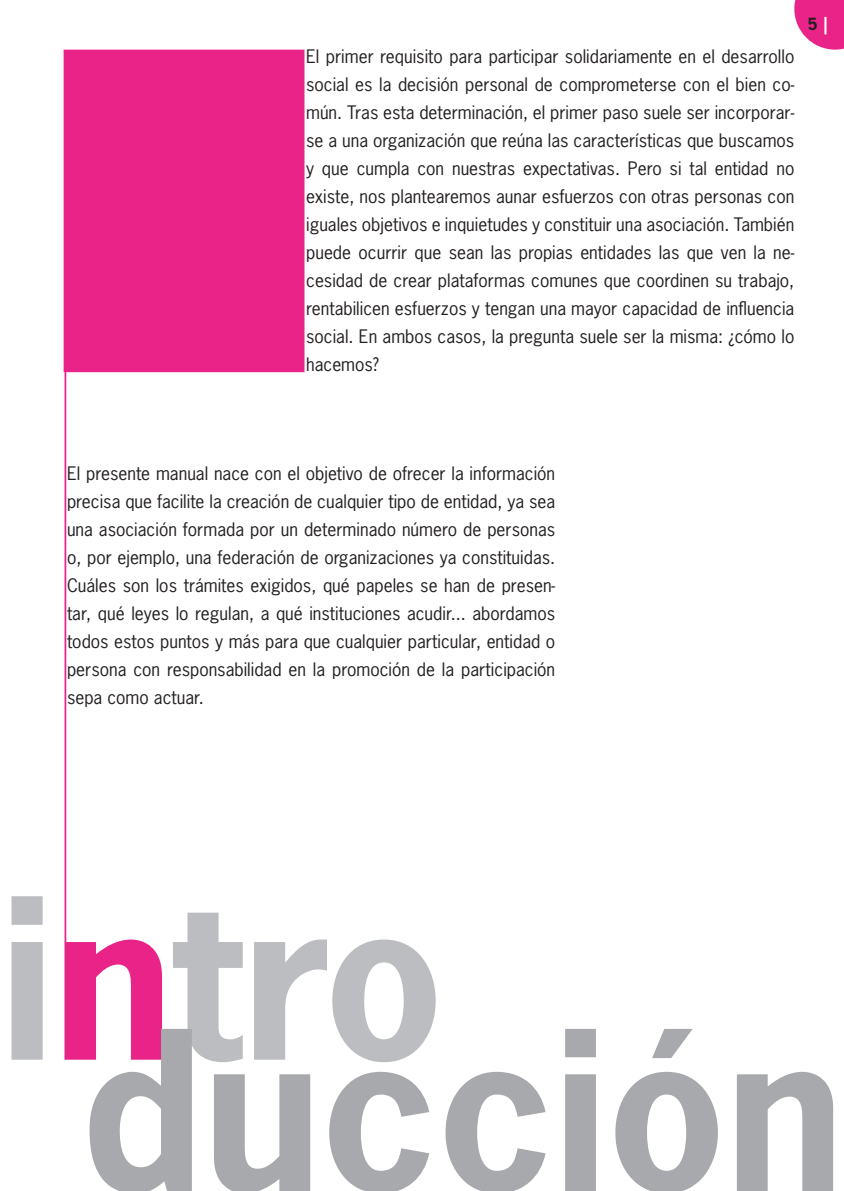
<style>
.page{position:relative;width:844px;height:1191px;background:#fff}
.page>*{position:absolute;margin:0;border:0;box-sizing:border-box;transform-origin:0 0}
.t1{font:700 210px "News Gothic Std";color:#bbbdc0}
.t2{font:700 208.25px "News Gothic Std";color:#a7a9ac}
.t3{font:17.5px/28px "News Gothic Std";color:#231f20;text-align:justify}
.t4{font:700 15.75px "News Gothic Std";color:#231f20}
.s1{font-size:17.5px;color:#fff}
.s2{color:#e92387}
</style>
<div class="page">
<svg style="left:794px;top:0;width:49px;height:50px;background:#ec469a"></svg>
<hr style="left:64px;top:51px;width:2px;height:1008px;background:#e92387">
<div style="left:64px;top:50px;width:239px;height:321px;background:#e92387"></div>
<div style="left:64px;top:50px;width:240px;height:322px;border:2px solid #e92387"></div>
<p class="t3" style="left:306px;top:44px;width:489px">El primer requisito para participar solidariamente en el desarrollo social es la decisión personal de comprometerse con el bien co&shy;mún. Tras esta determinación, el primer paso suele ser incorporar&shy;se a una organización que reúna las características que buscamos y que cumpla con nuestras expectativas. Pero si tal entidad no existe, nos plantearemos aunar esfuerzos con otras personas con iguales objetivos e inquietudes y constituir una asociación. También puede ocurrir que sean las propias entidades las que ven la ne&shy;cesidad de crear plataformas comunes que coordinen su trabajo, rentabilicen esfuerzos y tengan una mayor capacidad de influencia social. En ambos casos, la pregunta suele ser la misma: ¿cómo lo hacemos?</p>
<p class="t4" style="left:807px;top:17px;width:22px">5 <span class="s1">|</span></p>
<p class="t3" style="left:67px;top:461px;width:489px">El presente manual nace con el objetivo de ofrecer la información precisa que facilite la creación de cualquier tipo de entidad, ya sea una asociación formada por un determinado número de personas o, por ejemplo, una federación de organizaciones ya constituidas.<br>Cuáles son los trámites exigidos, qué papeles se han de presen&shy;tar, qué leyes lo regulan, a qué instituciones acudir... abordamos todos estos puntos y más para que cualquier particular, entidad o persona con responsabilidad en la promoción de la participación sepa como actuar.</p>
<h1 class="t1" style="left:0;top:885px;width:445px">i<span class="s2">n</span>tro</h1>
<h2 class="t2" style="left:81px;top:1017px;width:763px">ducción</h2>
</div>
